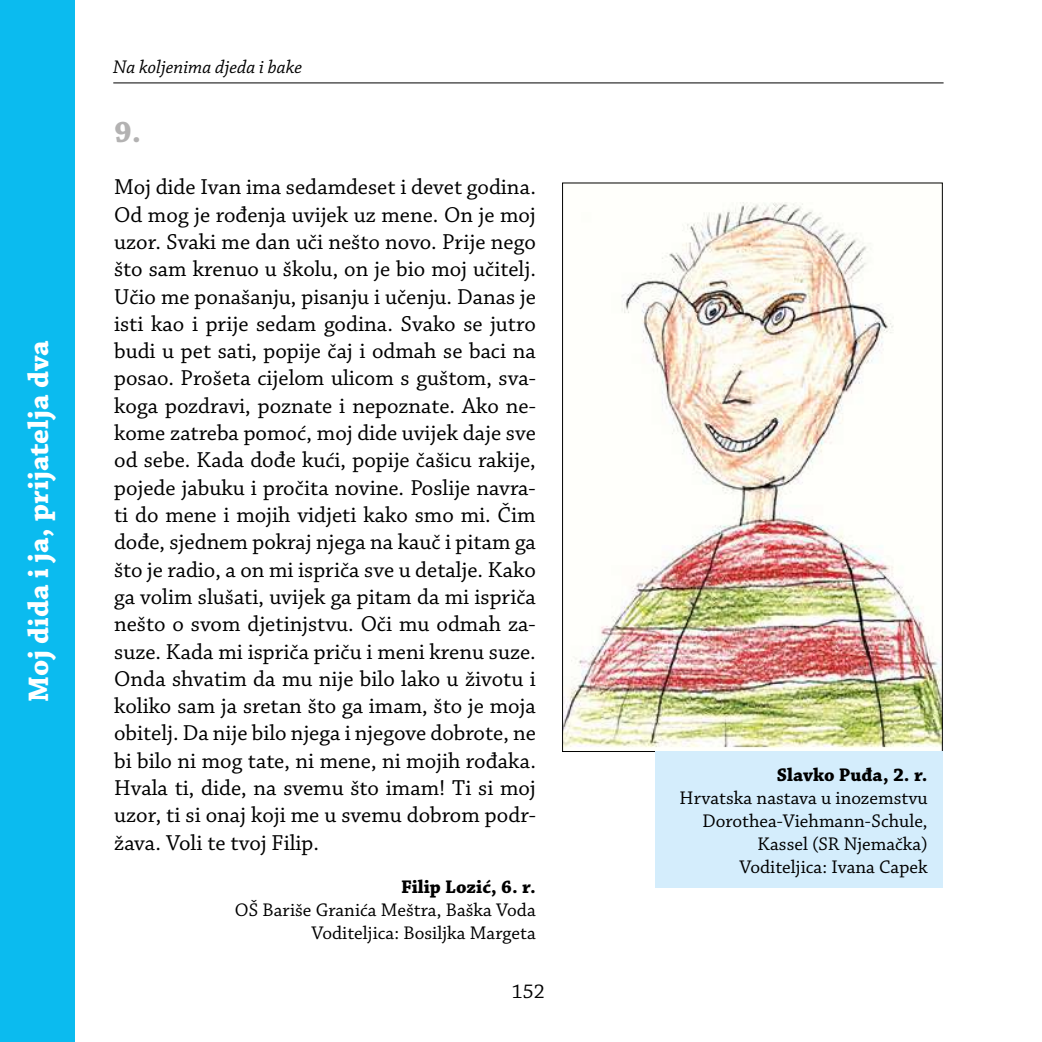
<style>
.page{position:relative;width:1042px;height:1042px;background:#fff}
.page>*{position:absolute;margin:0;border:0;box-sizing:border-box;transform-origin:0 0}
.t1{font:700 31.5px "Chaparral Pro";color:#b3b2b2}
.t2{font:700 29.75px "Chaparral Pro";color:#fff}
.t3{font:22.75px/27.3px "Chaparral Pro";color:#000;text-align:justify}
.t4{font:21px "Chaparral Pro";color:#000}
.t5{font:19.25px/23.1px "Chaparral Pro";color:#000;text-align:right}
.t6{font:700 19.25px "Chaparral Pro";color:#000}
.t7{font:italic 19.25px "Chaparral Pro";color:#000}
</style>
<div class="page">
<div style="left:0;top:0;width:74px;height:1042px;background:#0bbbef"></div>
<hr style="left:113px;top:83px;width:830px;height:1px;background:#000">
<img style="left:564px;top:202px;width:376px;height:546px">
<div style="left:655px;top:752px;width:287px;height:136px;background:#d4edfc"></div>
<h2 class="t2" style="left:21px;top:701px;width:363px;rotate:-90deg">Moj dida i ja, prijatelja dva</h2>
<p class="t7" style="left:113px;top:56px;width:190px">Na koljenima djeda i bake</p>
<h1 class="t1" style="left:114px;top:114px;width:29px">9.</h1>
<p class="t3" style="left:114px;top:174px;width:423px">Moj dide Ivan ima sedamdeset i devet godina.<br>Od mog je rođenja uvijek uz mene. On je moj uzor. Svaki me dan uči nešto novo. Prije nego što sam krenuo u školu, on je bio moj učitelj.<br>Učio me ponašanju, pisanju i učenju. Danas je isti kao i prije sedam godina. Svako se jutro budi u pet sati, popije čaj i odmah se baci na posao. Prošeta cijelom ulicom s guštom, sva&shy;koga pozdravi, poznate i nepoznate. Ako ne&shy;kome zatreba pomoć, moj dide uvijek daje sve od sebe. Kada dođe kući, popije čašicu rakije, pojede jabuku i pročita novine. Poslije navra&shy;ti do mene i mojih vidjeti kako smo mi. Čim dođe, sjednem pokraj njega na kauč i pitam ga što je radio, a on mi ispriča sve u detalje. Kako ga volim slušati, uvijek ga pitam da mi ispriča nešto o svom djetinjstvu. Oči mu odmah za&shy;suze. Kada mi ispriča priču i meni krenu suze.<br>Onda shvatim da mu nije bilo lako u životu i koliko sam ja sretan što ga imam, što je moja obitelj. Da nije bilo njega i njegove dobrote, ne bi bilo ni mog tate, ni mene, ni mojih rođaka.<br>Hvala ti, dide, na svemu što imam! Ti si moj uzor, ti si onaj koji me u svemu dobrom podr&shy;žava. Voli te tvoj Filip.</p>
<p class="t6" style="left:401px;top:875px;width:136px">Filip Lozić, 6. r.</p>
<p class="t5" style="left:235px;top:899px;width:302px">OŠ Bariše Granića Meštra, Baška Voda<br>Voditeljica: Bosiljka Margeta</p>
<p class="t4" style="left:512px;top:979px;width:35px">152</p>
<p class="t6" style="left:777px;top:763px;width:152px">Slavko Puđa, 2. r.</p>
<p class="t5" style="left:679px;top:787px;width:249px">Hrvatska nastava u inozemstvu<br>Dorothea-Viehmann-Schule,<br>Kassel (SR Njemačka)<br>Voditeljica: Ivana Capek</p>
</div>
